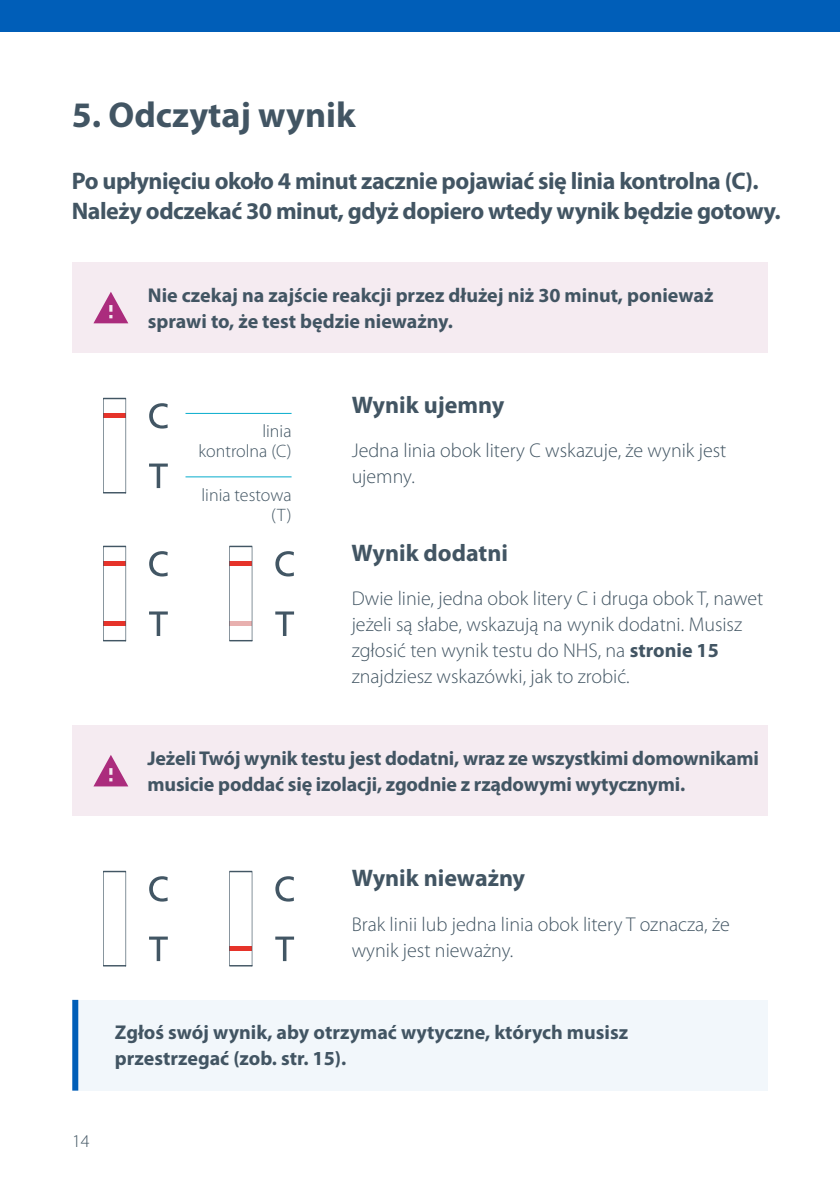
<style>
.page{position:relative;width:840px;height:1191px;background:#fff}
.page>*{position:absolute;margin:0;border:0;box-sizing:border-box;transform-origin:0 0}
.Heading_2__h2{font:700 36px "Myriad Pro";color:#425563}
.Heading_3__h3{font:700 24px/30px "Myriad Pro";letter-spacing:-.02em;color:#425563}
.Heading_3__h3-2{font:700 24px "Myriad Pro";color:#425563}
.Paragraph_Bold__p{font:700 20px/26px "Myriad Pro";letter-spacing:-.005em;color:#425563}
.Paragraph_Black__p{font:300 20px/26px "Myriad Pro";color:#425563}
.Paragraph_small__p{font:300 18px/20px "Myriad Pro";color:#425563;text-align:right}
.Page_number__p{font:300 18px "Myriad Pro";color:#425563}
.s1{font-weight:700}
</style>
<div class="page">
<div style="left:72px;top:262px;width:695px;height:91px;background:#f5ebf1"></div>
<svg style="left:93px;top:292px;width:35px;height:31px"></svg>
<svg style="left:103px;top:398px;width:23px;height:95px"></svg>
<svg style="left:149px;top:403px;width:19px;height:25px"></svg>
<svg style="left:149px;top:463px;width:19px;height:25px"></svg>
<hr style="left:185px;top:413px;width:106px;height:1px;background:#07accd">
<hr style="left:185px;top:476px;width:106px;height:1px;background:#07accd">
<svg style="left:103px;top:546px;width:23px;height:95px"></svg>
<svg style="left:149px;top:551px;width:19px;height:25px"></svg>
<svg style="left:149px;top:611px;width:19px;height:25px"></svg>
<svg style="left:229px;top:546px;width:23px;height:95px"></svg>
<svg style="left:275px;top:551px;width:19px;height:25px"></svg>
<svg style="left:275px;top:611px;width:19px;height:25px"></svg>
<div style="left:72px;top:725px;width:695px;height:91px;background:#f5ebf1"></div>
<svg style="left:93px;top:755px;width:35px;height:31px"></svg>
<svg style="left:103px;top:870px;width:23px;height:96px"></svg>
<svg style="left:149px;top:876px;width:19px;height:25px"></svg>
<svg style="left:149px;top:936px;width:19px;height:25px"></svg>
<svg style="left:229px;top:870px;width:23px;height:96px"></svg>
<svg style="left:275px;top:876px;width:19px;height:25px"></svg>
<svg style="left:275px;top:936px;width:19px;height:25px"></svg>
<div style="left:72px;top:999px;width:695px;height:91px;background:#f2f7fb"></div>
<div style="left:72px;top:999px;width:6px;height:91px;background:#005eb8"></div>
<div style="left:0;top:0;width:839px;height:31px;background:#005eb8"></div>
<h3 class="Heading_2__h2" style="left:72px;top:92px;width:285px">5. Odczytaj wynik</h3>
<p class="Heading_3__h3" style="left:72px;top:165px;width:710px">Po upłynięciu około 4 minut zacznie pojawiać się linia kontrolna (C).<br>Należy odczekać 30 minut, gdyż dopiero wtedy wynik będzie gotowy.</p>
<h3 class="Paragraph_Bold__p" style="left:148px;top:281px;width:566px">Nie czekaj na zajście reakcji przez dłużej niż 30 minut, ponieważ sprawi to, że test będzie nieważny.</h3>
<p class="Paragraph_small__p" style="left:198px;top:421px;width:94px">linia kontrolna (C)</p>
<p class="Paragraph_small__p" style="left:201px;top:485px;width:91px">linia testowa (T)</p>
<p class="Heading_3__h3-2" style="left:351px;top:390px;width:154px">Wynik ujemny</p>
<p class="Paragraph_Black__p" style="left:351px;top:438px;width:376px">Jedna linia obok litery C wskazuje, że wynik jest ujemny.</p>
<p class="Heading_3__h3-2" style="left:351px;top:537px;width:158px">Wynik dodatni</p>
<p class="Paragraph_Black__p" style="left:351px;top:586px;width:413px">Dwie linie, jedna obok litery C i druga obok T, nawet jeżeli są słabe, wskazują na wynik dodatni. Musisz zgłosić ten wynik testu do NHS, na <span class="s1">stronie 15 </span>znajdziesz wskazówki, jak to zrobić.</p>
<h3 class="Paragraph_Bold__p" style="left:147px;top:744px;width:612px">Jeżeli Twój wynik testu jest dodatni, wraz ze wszystkimi domownikami musicie poddać się izolacji, zgodnie z rządowymi wytycznymi.</h3>
<p class="Heading_3__h3-2" style="left:351px;top:862px;width:175px">Wynik nieważny</p>
<p class="Paragraph_Black__p" style="left:351px;top:911px;width:379px">Brak linii lub jedna linia obok litery T oznacza, że wynik jest nieważny.</p>
<h3 class="Paragraph_Bold__p" style="left:115px;top:1019px;width:514px">Zgłoś swój wynik, aby otrzymać wytyczne, których musisz przestrzegać (zob. str. 15).</h3>
<p class="Page_number__p" style="left:72px;top:1130px;width:19px">14</p>
</div>
